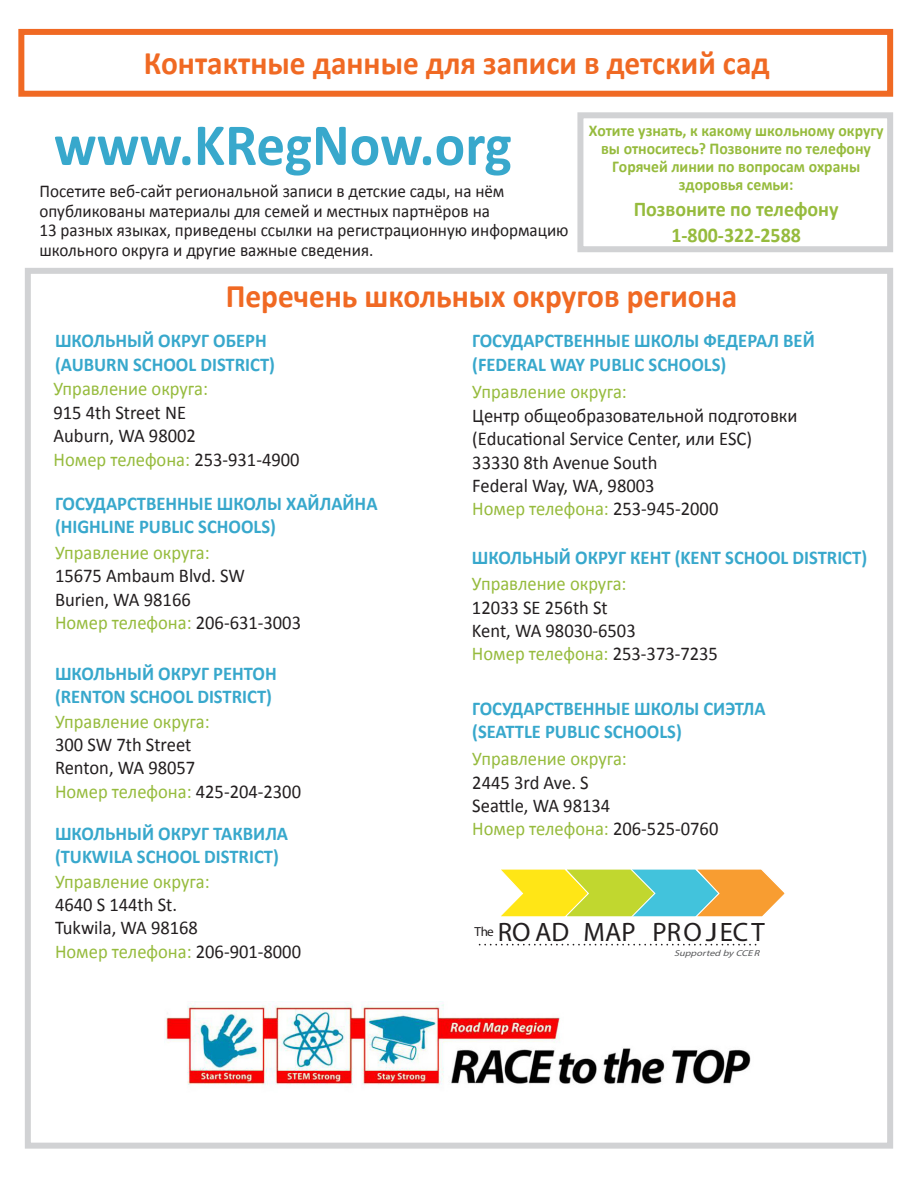
<style>
.page{position:relative;width:918px;height:1188px;background:#fff}
.page>*{position:absolute;margin:0;border:0;box-sizing:border-box;transform-origin:0 0}
.t1{font:700 60px "Calibri";color:#38a8cc;scale:.95 1}
.t2{font:700 33px "Calibri";color:#f06923;scale:.95 1}
.t3{font:26.7px "Myriad Pro";color:#231f20}
.t4{font:700 21px/25.2px "Calibri";color:#96bb3d;text-align:center;scale:.95 1}
.t5{font:700 19.5px/23.4px "Calibri";color:#38a8cc;scale:.95 1}
.t6{font:19.5px "Calibri";color:#96bb3d;scale:.95 1}
.t7{font:19.5px/23.4px "Calibri";color:#231f20;scale:.95 1}
.t8{font:18px/19.5px "Calibri";color:#231f20;scale:.95 1}
.t9{font:700 16.5px/18px "Calibri";color:#96bb3d;text-align:center;scale:.95 1}
.t10{font:italic 8.7px "Myriad Pro";color:#57585a;scale:1.18 1}
.s1{color:#231f20}
</style>
<div class="page">
<div style="left:18px;top:29px;width:875px;height:68px;border:6px solid #f06923"></div>
<div style="left:577px;top:112px;width:316px;height:140px;border:6px solid #d1d2d4"></div>
<div style="left:25px;top:268px;width:868px;height:881px;border:6px solid #d1d2d4"></div>
<svg style="left:478px;top:943px;width:279px;height:3px"></svg>
<svg style="left:501px;top:869px;width:284px;height:48px;background:#c7ce68"></svg>
<img style="left:164px;top:1004px;width:587px;height:81px">
<p class="t2" style="left:144px;top:41px;width:660px">Контактные данные для записи в детский сад</p>
<p class="t9" style="left:589px;top:122px;width:312px">Хотите узнать, к какому школьному округу вы относитесь? Позвоните по телефону<br>Горячей линии по вопросам охраны здоровья семьи:</p>
<p class="t1" style="left:54px;top:107px;width:483px">www.KRegNow.org</p>
<p class="t8" style="left:39px;top:182px;width:559px">Посетите веб-сайт региональной записи в детские сады, на нём опубликованы материалы для семей и местных партнёров на<br>13 разных языках, приведены ссылки на регистрационную информацию школьного округа и другие важные сведения.</p>
<p class="t2" style="left:226px;top:275px;width:540px">Перечень школьных округов региона</p>
<p class="t5" style="left:55px;top:329px;width:233px">ШКОЛЬНЫЙ ОКРУГ ОБЕРН (AUBURN SCHOOL DISTRICT)</p>
<p class="t5" style="left:472px;top:329px;width:362px">ГОСУДАРСТВЕННЫЕ ШКОЛЫ ФЕДЕРАЛ ВЕЙ (FEDERAL WAY PUBLIC SCHOOLS)</p>
<p class="t4" style="left:634px;top:197px;width:217px">Позвоните по телефону<br>1-800-322-2588</p>
<p class="t6" style="left:54px;top:377px;width:164px">Управление округа:</p>
<p class="t7" style="left:54px;top:401px;width:141px">915 4th Street NE</p>
<p class="t7" style="left:54px;top:424px;width:151px">Auburn, WA 98002</p>
<p class="t6" style="left:54px;top:447px;width:261px">Номер телефона: <span class="s1">253-931-4900</span></p>
<p class="t5" style="left:55px;top:492px;width:341px">ГОСУДАРСТВЕННЫЕ ШКОЛЫ ХАЙЛАЙНА (HIGHLINE PUBLIC SCHOOLS)</p>
<p class="t6" style="left:55px;top:540px;width:164px">Управление округа:</p>
<p class="t7" style="left:55px;top:564px;width:201px">15675 Ambaum Blvd. SW</p>
<p class="t7" style="left:55px;top:588px;width:144px">Burien, WA 98166</p>
<p class="t6" style="left:55px;top:610px;width:261px">Номер телефона: <span class="s1">206-631-3003</span></p>
<p class="t5" style="left:55px;top:662px;width:235px">ШКОЛЬНЫЙ ОКРУГ РЕНТОН (RENTON SCHOOL DISTRICT)</p>
<p class="t6" style="left:55px;top:709px;width:164px">Управление округа:</p>
<p class="t7" style="left:55px;top:733px;width:145px">300 SW 7th Street</p>
<p class="t7" style="left:55px;top:756px;width:149px">Renton, WA 98057</p>
<p class="t6" style="left:55px;top:779px;width:261px">Номер телефона: <span class="s1">425-204-2300</span></p>
<p class="t5" style="left:55px;top:822px;width:247px">ШКОЛЬНЫЙ ОКРУГ ТАКВИЛА (TUKWILA SCHOOL DISTRICT)</p>
<p class="t6" style="left:472px;top:380px;width:164px">Управление округа:</p>
<p class="t7" style="left:472px;top:404px;width:344px">Центр общеобразовательной подготовки (Educational Service Center, или ESC)</p>
<p class="t7" style="left:472px;top:451px;width:196px">33330 8th Avenue South</p>
<p class="t7" style="left:472px;top:474px;width:193px">Federal Way, WA, 98003</p>
<p class="t6" style="left:472px;top:497px;width:261px">Номер телефона: <span class="s1">253-945-2000</span></p>
<p class="t5" style="left:472px;top:546px;width:418px">ШКОЛЬНЫЙ ОКРУГ КЕНТ (KENT SCHOOL DISTRICT)</p>
<p class="t6" style="left:472px;top:571px;width:164px">Управление округа:</p>
<p class="t7" style="left:472px;top:595px;width:145px">12033 SE 256th St</p>
<p class="t7" style="left:472px;top:619px;width:174px">Kent, WA 98030-6503</p>
<p class="t6" style="left:472px;top:642px;width:261px">Номер телефона: <span class="s1">253-373-7235</span></p>
<p class="t5" style="left:472px;top:696px;width:310px">ГОСУДАРСТВЕННЫЕ ШКОЛЫ СИЭТЛА (SEATTLE PUBLIC SCHOOLS)</p>
<p class="t6" style="left:472px;top:746px;width:164px">Управление округа:</p>
<p class="t7" style="left:472px;top:770px;width:124px">2445 3rd Ave. S</p>
<p class="t7" style="left:472px;top:794px;width:147px">Seattle, WA 98134</p>
<p class="t6" style="left:472px;top:817px;width:261px">Номер телефона: <span class="s1">206-525-0760</span></p>
<p class="t6" style="left:55px;top:869px;width:164px">Управление округа:</p>
<p class="t7" style="left:55px;top:893px;width:130px">4640 S 144th St.</p>
<p class="t7" style="left:55px;top:916px;width:152px">Tukwila, WA 98168</p>
<p class="t6" style="left:55px;top:939px;width:261px">Номер телефона: <span class="s1">206-901-8000</span></p>
<p class="t10" style="left:674px;top:948px;width:76px">Supported by CCER</p>
<h3 class="t3" style="left:474px;top:915px;width:292px"><sup>The</sup> RO AD MAP PROJECT</h3>
</div>
